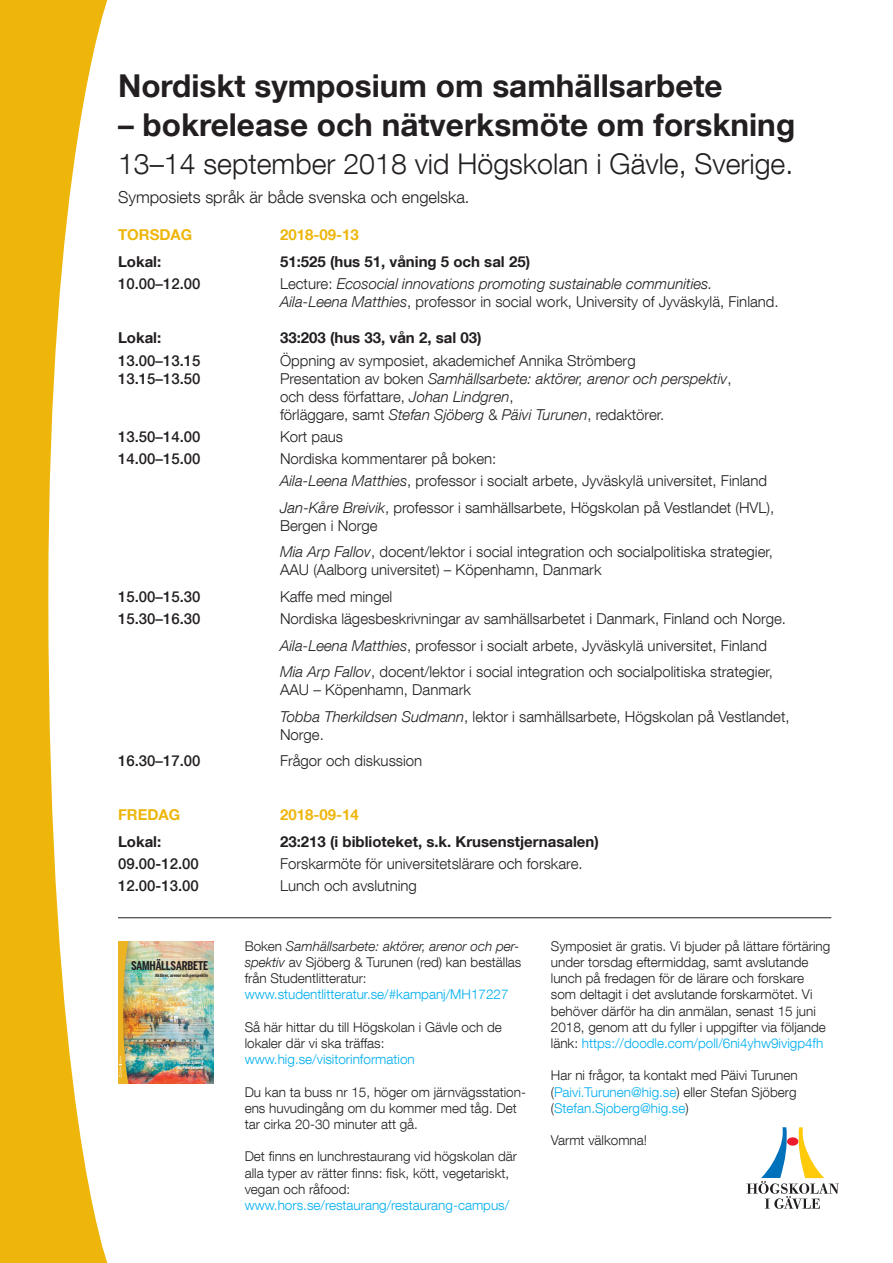
<style>
.page{position:relative;width:893px;height:1263px;background:#fff}
.page>*{position:absolute;margin:0;border:0;box-sizing:border-box;transform-origin:0 0}
.t1{font:700 31.5px "Helvetica Neue LT Com";color:#231f20}
.t2{font:300 28.5px "Helvetica Neue LT Com";color:#231f20}
.t3{font:300 16.5px "Helvetica Neue LT Com";color:#231f20}
.t4{font:300 15px/18px "Helvetica Neue LT Com";color:#231f20}
.t5{font:italic 300 15px/18px "Helvetica Neue LT Com";color:#231f20}
.t6{font:700 15px "Helvetica Neue LT Com";color:#231f20}
.t7{font:500 15px "Helvetica Neue LT Com";color:#231f20}
.t8{font:700 15px "Helvetica Neue LT Com";color:#eeb60b}
.t9{font:300 13.5px/16.2px "Helvetica Neue LT Com";color:#231f20}
.t10{font:700 12px "Benton Sans Comp";letter-spacing:-.015em;color:#231f20}
.t11{font:700 4.5px "Benton Sans Comp";color:#231f20;scale:1.1 1}
.t12{font:700 4.35px/5.2px "Benton Sans Comp";letter-spacing:-.005em;color:#fff;text-align:center}
.t13{font:700 2.85px "Benton Sans Comp";color:#fff}
.s1{font-style:normal}
.s2{font-style:italic}
.s3{color:#00aeef}
</style>
<div class="page">
<img style="left:136px;top:941px;width:78px;height:143px">
<div style="left:180px;top:1056px;width:25px;height:15px;background:#231f20;opacity:.75"></div>
<div style="left:118px;top:941px;width:18px;height:143px;background:#231f20;opacity:.4"></div>
<img style="left:118px;top:941px;width:11px;height:143px">
<svg style="left:119px;top:1055px;width:3px;height:22px"></svg>
<svg style="left:0;top:0;width:107px;height:1263px;fill:#eeb60b"></svg>
<svg style="left:746px;top:1127px;width:93px;height:82px"></svg>
<hr style="left:118px;top:917px;width:713px;height:1px;background:#231f20">
<p class="t1" style="left:118px;top:66px;width:606px">Nordiskt symposium om samhällsarbete</p>
<p class="t1" style="left:118px;top:105px;width:679px">– bokrelease och nätverksmöte om forskning</p>
<p class="t2" style="left:118px;top:147px;width:677px">13–14 september 2018 vid Högskolan i Gävle, Sverige.</p>
<p class="t3" style="left:118px;top:187px;width:353px">Symposiets språk är både svenska och engelska.</p>
<p class="t8" style="left:118px;top:226px;width:76px">TORSDAG</p>
<p class="t8" style="left:280px;top:226px;width:80px">2018-09-13</p>
<p class="t6" style="left:118px;top:252px;width:45px">Lokal:</p>
<p class="t6" style="left:280px;top:252px;width:252px">51:525 (hus 51, våning 5 och sal 25)</p>
<p class="t7" style="left:118px;top:275px;width:84px">10.00–12.00</p>
<p class="t5" style="left:280px;top:275px;width:434px"><span class="s1">Lecture:</span> Ecosocial innovations promoting sustainable communities.</p>
<p class="t4" style="left:280px;top:293px;width:500px"><span class="s2">Aila-Leena Matthies</span>, professor in social work, University of Jyväskylä, Finland.</p>
<p class="t6" style="left:118px;top:328px;width:45px">Lokal:</p>
<p class="t6" style="left:280px;top:328px;width:203px">33:203 (hus 33, vån 2, sal 03)</p>
<p class="t7" style="left:118px;top:351px;width:84px">13.00–13.15</p>
<p class="t4" style="left:280px;top:351px;width:357px">Öppning av symposiet, akademichef Annika Strömberg</p>
<p class="t7" style="left:118px;top:369px;width:84px">13.15–13.50</p>
<p class="t5" style="left:280px;top:369px;width:453px"><span class="s1">Presentation av boken</span> Samhällsarbete: aktörer, arenor och perspektiv<span class="s1">, och dess författare,</span> Johan Lindgren<span class="s1">,<br>förläggare, samt</span> Stefan Sjöberg <span class="s1">&amp;</span> Päivi Turunen<span class="s1">, redaktörer.</span></p>
<p class="t7" style="left:118px;top:427px;width:84px">13.50–14.00</p>
<p class="t4" style="left:280px;top:427px;width:65px">Kort paus</p>
<p class="t7" style="left:118px;top:450px;width:84px">14.00–15.00</p>
<p class="t4" style="left:280px;top:449px;width:218px">Nordiska kommentarer på boken:</p>
<p class="t4" style="left:280px;top:472px;width:489px"><span class="s2">Aila-Leena Matthies</span>, professor i socialt arbete, Jyväskylä universitet, Finland</p>
<p class="t4" style="left:280px;top:498px;width:496px"><span class="s2">Jan-Kåre Breivik</span>, professor i samhällsarbete, Högskolan på Vestlandet (HVL),<br>Bergen i Norge</p>
<p class="t4" style="left:280px;top:543px;width:494px"><span class="s2">Mia Arp Fallov</span>, docent/lektor i social integration och socialpolitiska strategier,<br>AAU (Aalborg universitet) – Köpenhamn, Danmark</p>
<p class="t7" style="left:118px;top:587px;width:84px">15.00–15.30</p>
<p class="t4" style="left:280px;top:587px;width:114px">Kaffe med mingel</p>
<p class="t7" style="left:118px;top:610px;width:84px">15.30–16.30</p>
<p class="t4" style="left:280px;top:609px;width:507px">Nordiska lägesbeskrivningar av samhällsarbetet i Danmark, Finland och Norge.</p>
<p class="t4" style="left:280px;top:636px;width:489px"><span class="s2">Aila-Leena Matthies</span>, professor i socialt arbete, Jyväskylä universitet, Finland</p>
<p class="t4" style="left:280px;top:662px;width:494px"><span class="s2">Mia Arp Fallov</span>, docent/lektor i social integration och socialpolitiska strategier,<br>AAU – Köpenhamn, Danmark</p>
<p class="t4" style="left:280px;top:707px;width:511px"><span class="s2">Tobba Therkildsen Sudmann</span>, lektor i samhällsarbete, Högskolan på Vestlandet,<br>Norge.</p>
<p class="t7" style="left:118px;top:752px;width:84px">16.30–17.00</p>
<p class="t4" style="left:280px;top:751px;width:144px">Frågor och diskussion</p>
<p class="t8" style="left:118px;top:805px;width:64px">FREDAG</p>
<p class="t8" style="left:280px;top:805px;width:80px">2018-09-14</p>
<p class="t6" style="left:118px;top:832px;width:45px">Lokal:</p>
<p class="t6" style="left:280px;top:832px;width:320px">23:213 (i biblioteket, s.k. Krusenstjernasalen)</p>
<p class="t7" style="left:118px;top:854px;width:82px">09.00-12.00</p>
<p class="t4" style="left:280px;top:854px;width:304px">Forskarmöte för universitetslärare och forskare.</p>
<p class="t7" style="left:118px;top:877px;width:82px">12.00-13.00</p>
<p class="t4" style="left:280px;top:876px;width:138px">Lunch och avslutning</p>
<p class="t10" style="left:131px;top:958px;width:78px">SAMHÄLLSARBETE</p>
<p class="t11" style="left:155px;top:973px;width:49px">Aktörer, arenor och perspektiv</p>
<p class="t13" style="left:192px;top:1056px;width:12px">Redaktörer</p>
<p class="t12" style="left:181px;top:1060px;width:24px">Stefan Sjöberg<br>Päivi Turunen</p>
<p class="t9" style="left:245px;top:937px;width:278px">Boken <span class="s2">Samhällsarbete: aktörer, arenor och per&shy;spektiv</span> av Sjöberg &amp; Turunen (red) kan beställas från Studentlitteratur: <span class="s3">www.studentlitteratur.se/#kampanj/MH17227</span></p>
<p class="t9" style="left:245px;top:1018px;width:259px">Så här hittar du till Högskolan i Gävle och de lokaler där vi ska träffas: <span class="s3">www.hig.se/visitorinformation</span></p>
<p class="t9" style="left:245px;top:1083px;width:283px">Du kan ta buss nr 15, höger om järnvägsstation&shy;ens huvudingång om du kommer med tåg. Det tar cirka 20-30 minuter att gå.</p>
<p class="t9" style="left:245px;top:1148px;width:274px">Det finns en lunchrestaurang vid högskolan där alla typer av rätter finns: fisk, kött, vegetariskt, vegan och råfood: <span class="s3">www.hors.se/restaurang/restaurang-campus/</span></p>
<p class="t9" style="left:551px;top:937px;width:281px">Symposiet är gratis. Vi bjuder på lättare förtäring under torsdag eftermiddag, samt avslutande lunch på fredagen för de lärare och forskare som deltagit i det avslutande forskarmötet. Vi behöver därför ha din anmälan, senast 15 juni 2018, genom att du fyller i uppgifter via följande länk: <span class="s3">https://doodle.com/poll/6ni4yhw9ivigp4fh</span></p>
<p class="t9" style="left:551px;top:1067px;width:248px;text-align:justify">Har ni frågor, ta kontakt med Päivi Turunen (<span class="s3">Paivi.Turunen@hig.se</span>) eller Stefan Sjöberg (<span class="s3">Stefan.Sjoberg@hig.se</span>)</p>
<p class="t9" style="left:551px;top:1132px;width:98px">Varmt välkomna!</p>
</div>
